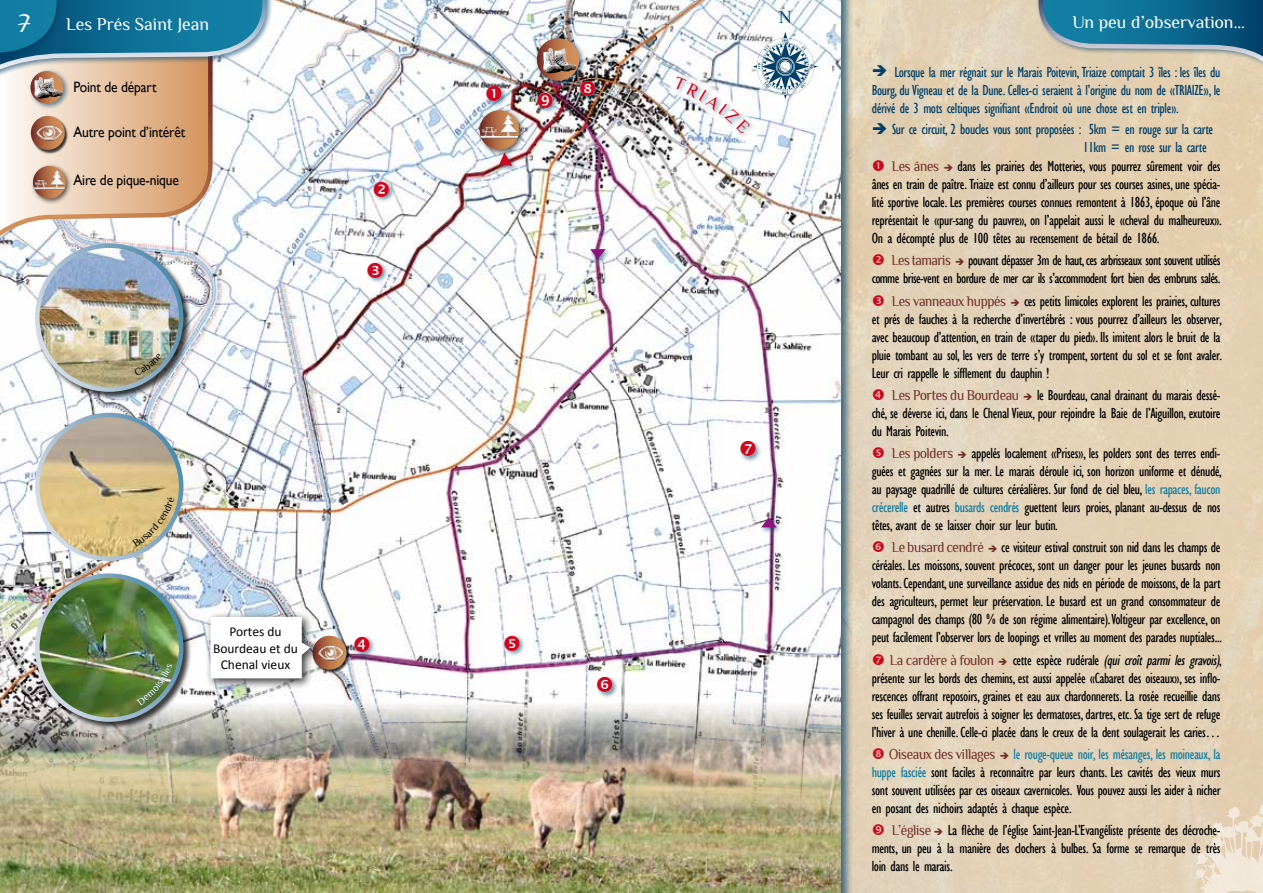
<style>
.page{position:relative;width:1263px;height:893px;background:#fff}
.page>*{position:absolute;margin:0;border:0;box-sizing:border-box;transform-origin:0 0}
.t1{font:18px "Philosopher";color:#fff}
.t2{font:18px "Heather";color:#fff}
.t3{font:18px "Times New Roman";color:#003f68}
.t4{font:condensed 15px/18px "Gill Sans";letter-spacing:-.025em;color:#000;text-align:justify}
.t5{font:condensed 15px/18px "Gill Sans";letter-spacing:-.025em;color:#003f68;text-align:justify}
.t6{font:15px "Gill Sans";letter-spacing:-.01em;color:#000;scale:.9 1}
.t7{font:13.5px/16.2px "Calibri";color:#000;text-align:center}
.s1{font-family:"Philosopher";font-stretch:normal;color:#702c28}
.s2{color:#702c28}
.s3{color:#137fa3}
.s4{font-style:italic}
</style>
<div class="page">
<div style="left:0;top:0;width:853px;height:893px;background:#003f68;opacity:.75"></div>
<img style="left:0;top:685px;width:841px;height:208px">
<img style="left:37px;top:415px;width:144px;height:144px;border-radius:72px">
<div style="left:35px;top:413px;width:148px;height:148px;border:4px solid #fff;border-radius:50%"></div>
<div style="left:35px;top:573px;width:157px;height:158px;background:#000;opacity:.75"></div>
<img style="left:37px;top:576px;width:144px;height:143px;border-radius:72px">
<div style="left:35px;top:573px;width:148px;height:149px;border:4px solid #fff;border-radius:50%"></div>
<div style="left:1036px;top:0;width:227px;height:76px;background:#e2ceb1"></div>
<svg style="left:1036px;top:0;width:227px;height:68px"></svg>
<div style="left:35px;top:243px;width:157px;height:158px;background:#000;opacity:.75"></div>
<img style="left:37px;top:246px;width:144px;height:144px;border-radius:72px">
<div style="left:35px;top:243px;width:148px;height:149px;border:4px solid #fff;border-radius:50%"></div>
<svg style="left:1195px;top:804px;width:68px;height:89px;background:#ebdcc8"></svg>
<div style="left:498px;top:150px;width:21px;height:23px;background:#003f68;opacity:.6"></div>
<svg style="left:499px;top:156px;width:13px;height:10px"></svg>
<div style="left:588px;top:247px;width:24px;height:19px;background:#003f68;opacity:.6"></div>
<svg style="left:590px;top:249px;width:16px;height:10px"></svg>
<div style="left:759px;top:515px;width:24px;height:19px;background:#003f68;opacity:.6"></div>
<svg style="left:761px;top:517px;width:16px;height:10px"></svg>
<div style="left:535px;top:90px;width:24px;height:24px;background:#003f68;opacity:.6"></div>
<div style="left:484px;top:84px;width:24px;height:23px;background:#003f68;opacity:.6"></div>
<div style="left:372px;top:179px;width:23px;height:24px;background:#003f68;opacity:.6"></div>
<div style="left:365px;top:260px;width:24px;height:24px;background:#003f68;opacity:.6"></div>
<div style="left:352px;top:634px;width:24px;height:24px;background:#003f68;opacity:.6"></div>
<div style="left:502px;top:633px;width:24px;height:24px;background:#003f68;opacity:.6"></div>
<div style="left:595px;top:675px;width:24px;height:23px;background:#003f68;opacity:.6"></div>
<div style="left:738px;top:439px;width:24px;height:23px;background:#003f68;opacity:.6"></div>
<div style="left:578px;top:78px;width:24px;height:24px;background:#003f68;opacity:.6"></div>
<svg style="left:0;top:0;width:269px;height:252px"></svg>
<div style="left:534px;top:36px;width:52px;height:52px;background:#003f68;opacity:.6"></div>
<svg style="left:537px;top:38px;width:42px;height:43px"></svg>
<svg style="left:543px;top:48px;width:33px;height:26px"></svg>
<div style="left:30px;top:163px;width:43px;height:42px;background:#000;opacity:.6"></div>
<svg style="left:33px;top:166px;width:33px;height:33px"></svg>
<img style="left:33px;top:169px;width:33px;height:21px">
<div style="left:477px;top:108px;width:49px;height:48px;background:#000;opacity:.6"></div>
<svg style="left:480px;top:110px;width:39px;height:40px"></svg>
<img style="left:480px;top:114px;width:39px;height:25px">
<div style="left:313px;top:636px;width:37px;height:38px;background:#000;opacity:.75"></div>
<svg style="left:313px;top:636px;width:33px;height:34px"></svg>
<img style="left:320px;top:642px;width:26px;height:23px">
<div style="left:205px;top:612px;width:115px;height:77px;background:#000;opacity:.75"></div>
<svg style="left:210px;top:617px;width:100px;height:61px"></svg>
<svg style="left:486px;top:86px;width:16px;height:15px"></svg>
<svg style="left:538px;top:92px;width:15px;height:16px"></svg>
<svg style="left:374px;top:181px;width:15px;height:16px"></svg>
<svg style="left:367px;top:262px;width:16px;height:16px"></svg>
<svg style="left:355px;top:636px;width:15px;height:16px"></svg>
<svg style="left:505px;top:635px;width:15px;height:16px"></svg>
<svg style="left:597px;top:677px;width:15px;height:15px"></svg>
<svg style="left:741px;top:441px;width:15px;height:15px"></svg>
<svg style="left:580px;top:81px;width:15px;height:15px"></svg>
<svg style="left:873px;top:160px;width:27px;height:12px"></svg>
<svg style="left:873px;top:254px;width:11px;height:11px"></svg>
<svg style="left:873px;top:295px;width:11px;height:11px"></svg>
<svg style="left:873px;top:389px;width:11px;height:11px"></svg>
<svg style="left:873px;top:447px;width:11px;height:11px"></svg>
<svg style="left:873px;top:541px;width:11px;height:11px"></svg>
<svg style="left:873px;top:654px;width:11px;height:11px"></svg>
<svg style="left:873px;top:748px;width:11px;height:11px"></svg>
<svg style="left:873px;top:824px;width:11px;height:11px"></svg>
<svg style="left:132px;top:497px;width:43px;height:50px;background:#d1c090"></svg>
<svg style="left:134px;top:351px;width:28px;height:26px"></svg>
<svg style="left:136px;top:664px;width:37px;height:41px;background:#627f57"></svg>
<svg style="left:668px;top:32px;width:150px;height:111px"></svg>
<p class="t3" style="left:779px;top:5px;width:14px">N</p>
<p class="t2" style="left:18px;top:11px;width:15px">7</p>
<p class="t1" style="left:1072px;top:12px;width:174px">Un peu d’observation...</p>
<p class="t1" style="left:66px;top:15px;width:145px">Les Prés Saint Jean</p>
<p class="t6" style="left:73px;top:78px;width:94px">Point de départ</p>
<p class="t6" style="left:73px;top:124px;width:126px">Autre point d’intérêt</p>
<p class="t6" style="left:73px;top:171px;width:119px">Aire de pique-nique</p>
<p class="t7" style="left:213px;top:624px;width:86px">Portes du<br>Bourdeau et du<br>Chenal vieux</p>
<p class="t5" style="left:872px;top:64px;width:350px">➔ Lorsque la mer régnait sur le Marais Poitevin, Triaize comptait 3 îles : les îles du Bourg, du Vigneau et de la Dune. Celles-ci seraient à l’origine du nom de «TRIAIZE», le dérivé de 3 mots celtiques signifiant «Endroit où une chose est en triple».</p>
<p class="t5" style="left:1083px;top:120px;width:131px;text-indent:-212px">➔ Sur ce circuit, 2 boucles vous sont proposées : 5km = en rouge sur la carte<br>11km = en rose sur la carte</p>
<p class="t4" style="left:872px;top:157px;width:352px;text-indent:20px"><span class="s1">Les ânes</span> <span class="s2">➔</span> dans les prairies des Motteries, vous pourrez sûrement voir des ânes en train de paître. Triaize est connu d’ailleurs pour ses courses asines, une spécia&shy;lité sportive locale. Les premières courses connues remontent à 1863, époque où l’âne représentait le «pur-sang du pauvre», on l’appelait aussi le «cheval du malheureux».<br>On a décompté plus de 100 têtes au recensement de bétail de 1866.</p>
<p class="t4" style="left:872px;top:251px;width:350px;text-align:right"><span class="s1">Les tamaris</span> <span class="s2">➔</span> pouvant dépasser 3m de haut, ces arbrisseaux sont souvent utilisés comme brise-vent en bordure de mer car ils s’accommodent fort bien des embruns salés.</p>
<p class="t4" style="left:872px;top:292px;width:352px;text-indent:20px"><span class="s1">Les vanneaux huppés</span> <span class="s2">➔</span> ces petits limicoles explorent les prairies, cultures et prés de fauches à la recherche d’invertébrés : vous pourrez d’ailleurs les observer, avec beaucoup d’attention, en train de «taper du pied». Ils imitent alors le bruit de la pluie tombant au sol, les vers de terre s’y trompent, sortent du sol et se font avaler.<br>Leur cri rappelle le sifflement du dauphin !</p>
<p class="t4" style="left:872px;top:386px;width:350px;text-indent:20px"><span class="s1">Les Portes du Bourdeau</span> <span class="s2">➔</span> le Bourdeau, canal drainant du marais dessé&shy;ché, se déverse ici, dans le Chenal Vieux, pour rejoindre la Baie de l’Aiguillon, exutoire du Marais Poitevin.</p>
<p class="t4" style="left:872px;top:444px;width:352px;text-indent:20px"><span class="s1">Les polders</span> <span class="s2">➔</span> appelés localement «Prises», les polders sont des terres endi&shy;guées et gagnées sur la mer. Le marais déroule ici, son horizon uniforme et dénudé, au paysage quadrillé de cultures céréalières. Sur fond de ciel bleu, <span class="s3">les rapaces, faucon crécerelle</span> et autres <span class="s3">busards cendrés</span> guettent leurs proies, planant au-dessus de nos têtes, avant de se laisser choir sur leur butin.</p>
<p class="t4" style="left:872px;top:538px;width:352px;text-indent:20px"><span class="s1">Le busard cendré</span> <span class="s2">➔</span> ce visiteur estival construit son nid dans les champs de céréales. Les moissons, souvent précoces, sont un danger pour les jeunes busards non volants. Cependant, une surveillance assidue des nids en période de moissons, de la part des agriculteurs, permet leur préservation. Le busard est un grand consommateur de campagnol des champs (80 % de son régime alimentaire). Voltigeur par excellence, on peut facilement l’observer lors de loopings et vrilles au moment des parades nuptiales...</p>
<p class="t4" style="left:872px;top:651px;width:353px;text-align:left;text-indent:18px"><span class="s1">La cardère à foulon</span> <span class="s2">➔</span> cette espèce rudérale <span class="s4">(qui croît parmi les gravois)</span>, présente sur les bords des chemins, est aussi appelée «Cabaret des oiseaux», ses inflo&shy;rescences offrant reposoirs, graines et eau aux chardonnerets. La rosée recueillie dans ses feuilles servait autrefois à soigner les dermatoses, dartres, etc. Sa tige sert de refuge l’hiver à une chenille. Celle-ci placée dans le creux de la dent soulagerait les caries…</p>
<p class="t4" style="left:872px;top:745px;width:350px;text-indent:18px"><span class="s1">Oiseaux des villages</span> <span class="s2">➔</span> <span class="s3">le rouge-queue noir, les mésanges, les moineaux, la huppe fasciée</span> sont faciles à reconnaître par leurs chants. Les cavités des vieux murs sont souvent utilisées par ces oiseaux cavernicoles. Vous pouvez aussi les aider à nicher en posant des nichoirs adaptés à chaque espèce.</p>
<p class="t4" style="left:872px;top:821px;width:350px;text-indent:20px"><span class="s1">L’église</span> <span class="s2">➔</span> La flèche de l’église Saint-Jean-L’Evangéliste présente des décroche&shy;ments, un peu à la manière des clochers à bulbes. Sa forme se remarque de très loin dans le marais.</p>
</div>
